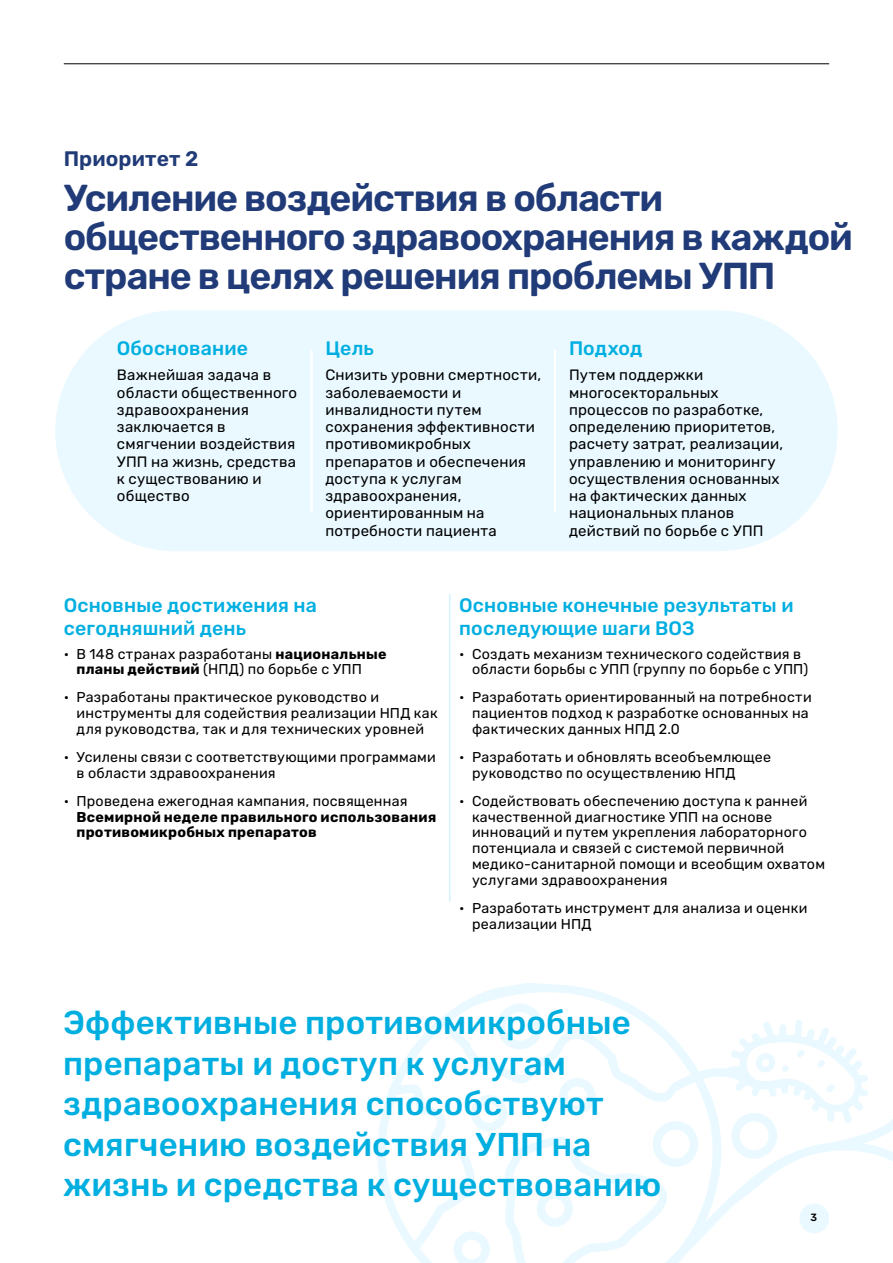
<style>
.page{position:relative;width:893px;height:1263px;background:#fff}
.page>*{position:absolute;margin:0;border:0;box-sizing:border-box;transform-origin:0 0}
.Box_heading{font:600 37.5px/39px "Rubik";letter-spacing:-.03em;color:#203b77}
.Pull_quote{font:500 33px/40.5px "Rubik";letter-spacing:.005em;color:#00afe0}
.Box_heading-2{font:600 21px "Rubik";letter-spacing:.005em;color:#203b77}
.Heading_level_2{font:500 19.5px/22.5px "Rubik";letter-spacing:.005em;color:#00afe0}
.Body_copy{font:15px/17.2px "Rubik";letter-spacing:.015em;color:#000}
.t1{font:14.25px/15.8px "Rubik";letter-spacing:.02em;color:#000}
.t2{font:700 14.25px/15.8px "Rubik";letter-spacing:.02em;color:#000}
.t3{font:500 10.5px "Rubik";color:#000}
.s1{font-weight:700}
.s2{font-weight:400}
</style>
<div class="page">
<svg style="left:377px;top:983px;width:516px;height:280px"></svg>
<hr style="left:449px;top:594px;width:1px;height:308px;background:#d3f4ff">
<div style="left:55px;top:310px;width:783px;height:241px;background:#e9f9ff"></div>
<hr style="left:310px;top:350px;width:3px;height:162px;background:#fff">
<hr style="left:554px;top:350px;width:2px;height:162px;background:#fff">
<hr style="left:64px;top:64px;width:765px;height:1px;background:#000">
<div style="left:799px;top:1203px;width:30px;height:30px;background:#e9f9ff;border-radius:50%"></div>
<p class="Box_heading-2" style="left:64px;top:147px;width:136px">Приоритет 2</p>
<p class="Box_heading" style="left:64px;top:179px;width:790px">Усиление воздействия в области общественного здравоохранения в каждой стране в целях решения проблемы УПП</p>
<p class="Heading_level_2" style="left:117px;top:337px;width:133px">Обоснование</p>
<p class="Body_copy" style="left:117px;top:367px;width:182px">Важнейшая задача в области общественного здравоохранения заключается в смягчении воздействия<br>УПП на жизнь, средства к существованию и общество</p>
<p class="Heading_level_2" style="left:325px;top:337px;width:50px">Цель</p>
<p class="Body_copy" style="left:325px;top:367px;width:217px">Снизить уровни смертности, заболеваемости и инвалидности путем сохранения эффективности противомикробных препаратов и обеспечения доступа к услугам здравоохранения, ориентированным на потребности пациента</p>
<p class="Heading_level_2" style="left:569px;top:337px;width:75px">Подход</p>
<p class="Body_copy" style="left:569px;top:367px;width:216px">Путем поддержки многосекторальных процессов по разработке, определению приоритетов, расчету затрат, реализации, управлению и мониторингу осуществления основанных на фактических данных национальных планов действий по борьбе с УПП</p>
<p class="Heading_level_2" style="left:64px;top:594px;width:255px">Основные достижения на сегодняшний день</p>
<p class="t1" style="left:77px;top:646px;width:312px;text-indent:-13px">• В 148 странах разработаны <span class="s1">национальные планы действий</span> (НПД) по борьбе с УПП</p>
<p class="t1" style="left:77px;top:690px;width:363px;text-indent:-13px">• Разработаны практическое руководство и инструменты для содействия реализации НПД как для руководства, так и для технических уровней</p>
<p class="t1" style="left:77px;top:750px;width:361px;text-indent:-13px">• Усилены связи с соответствующими программами в области здравоохранения</p>
<p class="t2" style="left:77px;top:793px;width:361px;text-indent:-13px"><span class="s2">• Проведена ежегодная кампания, посвященная<br></span>Всемирной неделе правильного использования противомикробных препаратов</p>
<p class="Heading_level_2" style="left:459px;top:594px;width:336px">Основные конечные результаты и последующие шаги ВОЗ</p>
<p class="t1" style="left:472px;top:646px;width:338px;text-indent:-13px">• Создать механизм технического содействия в области борьбы с УПП (группу по борьбе с УПП)</p>
<p class="t1" style="left:472px;top:690px;width:341px;text-indent:-13px">• Разработать ориентированный на потребности пациентов подход к разработке основанных на фактических данных НПД 2.0</p>
<p class="t1" style="left:472px;top:750px;width:301px;text-indent:-13px">• Разработать и обновлять всеобъемлющее руководство по осуществлению НПД</p>
<p class="t1" style="left:472px;top:793px;width:355px;text-indent:-13px">• Содействовать обеспечению доступа к ранней качественной диагностике УПП на основе инноваций и путем укрепления лабораторного потенциала и связей с системой первичной медико-санитарной помощи и всеобщим охватом услугами здравоохранения</p>
<p class="t1" style="left:472px;top:900px;width:337px;text-indent:-13px">• Разработать инструмент для анализа и оценки реализации НПД</p>
<p class="Pull_quote" style="left:63px;top:1003px;width:600px">Эффективные противомикробные препараты и доступ к услугам здравоохранения способствуют смягчению воздействия УПП на жизнь и средства к существованию</p>
<p class="t3" style="left:810px;top:1212px;width:8px">3</p>
</div>
